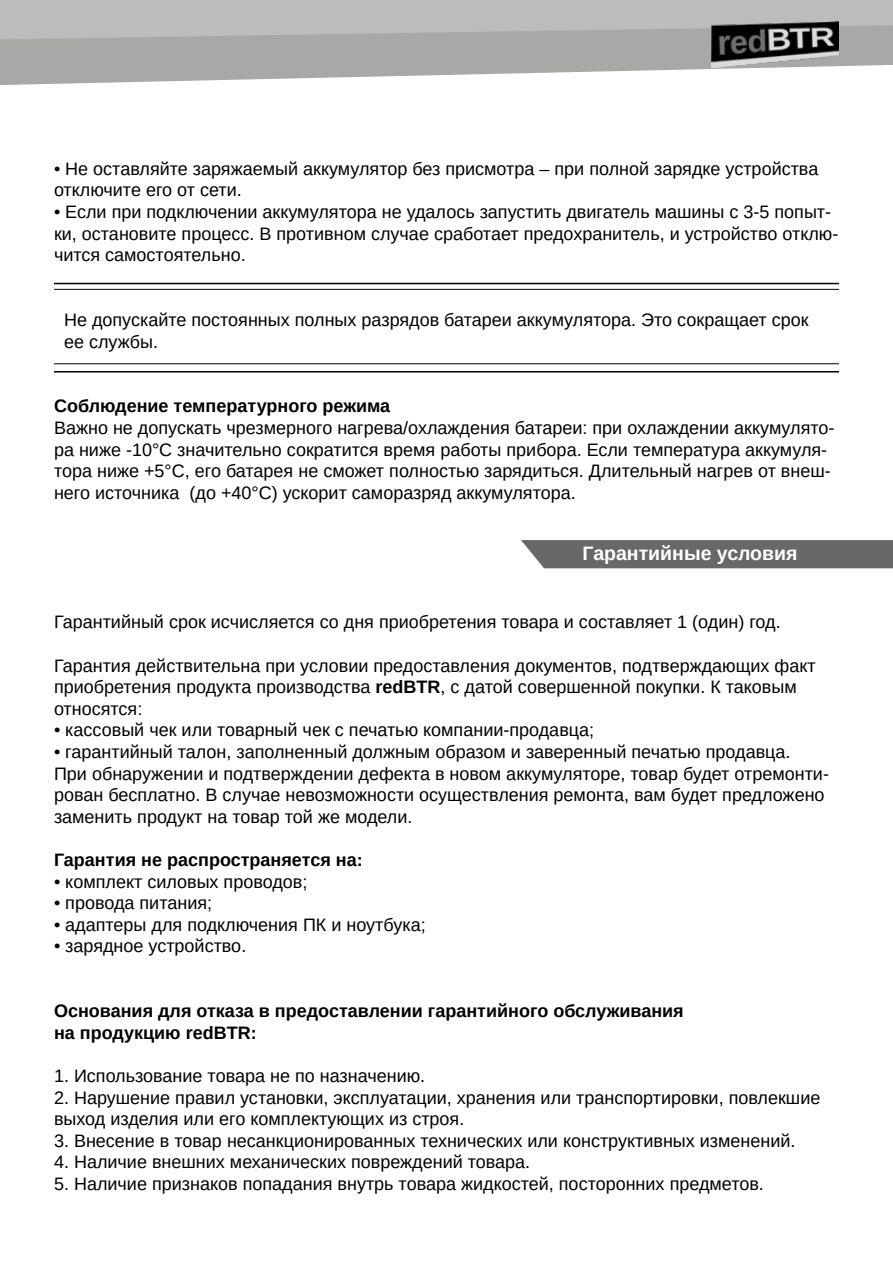
<style>
.page{position:relative;width:893px;height:1263px;background:#fff}
.page>*{position:absolute;margin:0;border:0;box-sizing:border-box;transform-origin:0 0}
.t1{font:700 19.5px "Arimo";color:#fff}
.t2{font:18px/21.6px "Arimo";color:#000}
.t3{font:700 18px/21.6px "Arimo";color:#000}
.s1{font-weight:700}
</style>
<div class="page">
<svg style="left:0;top:54px;width:893px;height:31px;fill:#a8a8a7"></svg>
<svg style="left:0;top:0;width:893px;height:54px;background:#b4b4b4"></svg>
<img style="left:712px;top:22px;width:127px;height:46px">
<hr style="left:54px;top:283px;width:785px;height:1px;background:#000">
<hr style="left:54px;top:371px;width:785px;height:1px;background:#000">
<hr style="left:54px;top:289px;width:785px;height:1px;background:#000">
<hr style="left:54px;top:363px;width:785px;height:1px;background:#000">
<div style="left:521px;top:540px;width:372px;height:28px;background:#686868"></div>
<p class="t2" style="left:54px;top:157px;width:766px">• Не оставляйте заряжаемый аккумулятор без присмотра – при полной зарядке устройства отключите его от сети.</p>
<p class="t2" style="left:54px;top:200px;width:786px">• Если при подключении аккумулятора не удалось запустить двигатель машины с 3-5 попыт&shy;ки, остановите процесс. В противном случае сработает предохранитель, и устройство отклю&shy;чится самостоятельно.</p>
<p class="t2" style="left:64px;top:308px;width:746px">Не допускайте постоянных полных разрядов батареи аккумулятора. Это сокращает срок ее службы.</p>
<p class="t3" style="left:54px;top:394px;width:338px">Соблюдение температурного режима</p>
<p class="t2" style="left:54px;top:416px;width:782px">Важно не допускать чрезмерного нагрева/охлаждения батареи: при охлаждении аккумулято&shy;ра ниже -10°С значительно сократится время работы прибора. Если температура аккумуля&shy;тора ниже +5°С, его батарея не сможет полностью зарядиться. Длительный нагрев от внеш&shy;него источника (до +40°С) ускорит саморазряд аккумулятора.</p>
<p class="t1" style="left:583px;top:540px;width:216px">Гарантийные условия</p>
<p class="t2" style="left:54px;top:611px;width:728px">Гарантийный срок исчисляется со дня приобретения товара и составляет 1 (один) год.</p>
<p class="t2" style="left:54px;top:654px;width:763px">Гарантия действительна при условии предоставления документов, подтверждающих факт приобретения продукта производства <span class="s1">redBTR</span>, с датой совершенной покупки. К таковым относятся:</p>
<p class="t2" style="left:54px;top:719px;width:542px">• кассовый чек или товарный чек с печатью компании-продавца;</p>
<p class="t2" style="left:54px;top:740px;width:776px">• гарантийный талон, заполненный должным образом и заверенный печатью продавца.<br>При обнаружении и подтверждении дефекта в новом аккумуляторе, товар будет отремонти&shy;рован бесплатно. В случае невозможности осуществления ремонта, вам будет предложено заменить продукт на товар той же модели.</p>
<p class="t3" style="left:54px;top:848px;width:310px">Гарантия не распространяется на:</p>
<p class="t2" style="left:54px;top:870px;width:255px">• комплект силовых проводов;</p>
<p class="t2" style="left:54px;top:891px;width:160px">• провода питания;</p>
<p class="t2" style="left:54px;top:913px;width:373px">• адаптеры для подключения ПК и ноутбука;</p>
<p class="t2" style="left:54px;top:935px;width:194px">• зарядное устройство.</p>
<p class="t3" style="left:54px;top:999px;width:631px">Основания для отказа в предоставлении гарантийного обслуживания на продукцию redBTR:</p>
<p class="t2" style="left:54px;top:1064px;width:373px">1. Использование товара не по назначению.</p>
<p class="t2" style="left:54px;top:1086px;width:768px">2. Нарушение правил установки, эксплуатации, хранения или транспортировки, повлекшие выход изделия или его комплектующих из строя.</p>
<p class="t2" style="left:54px;top:1129px;width:743px">3. Внесение в товар несанкционированных технических или конструктивных изменений.</p>
<p class="t2" style="left:54px;top:1151px;width:478px">4. Наличие внешних механических повреждений товара.</p>
<p class="t2" style="left:54px;top:1172px;width:711px">5. Наличие признаков попадания внутрь товара жидкостей, посторонних предметов.</p>
</div>
